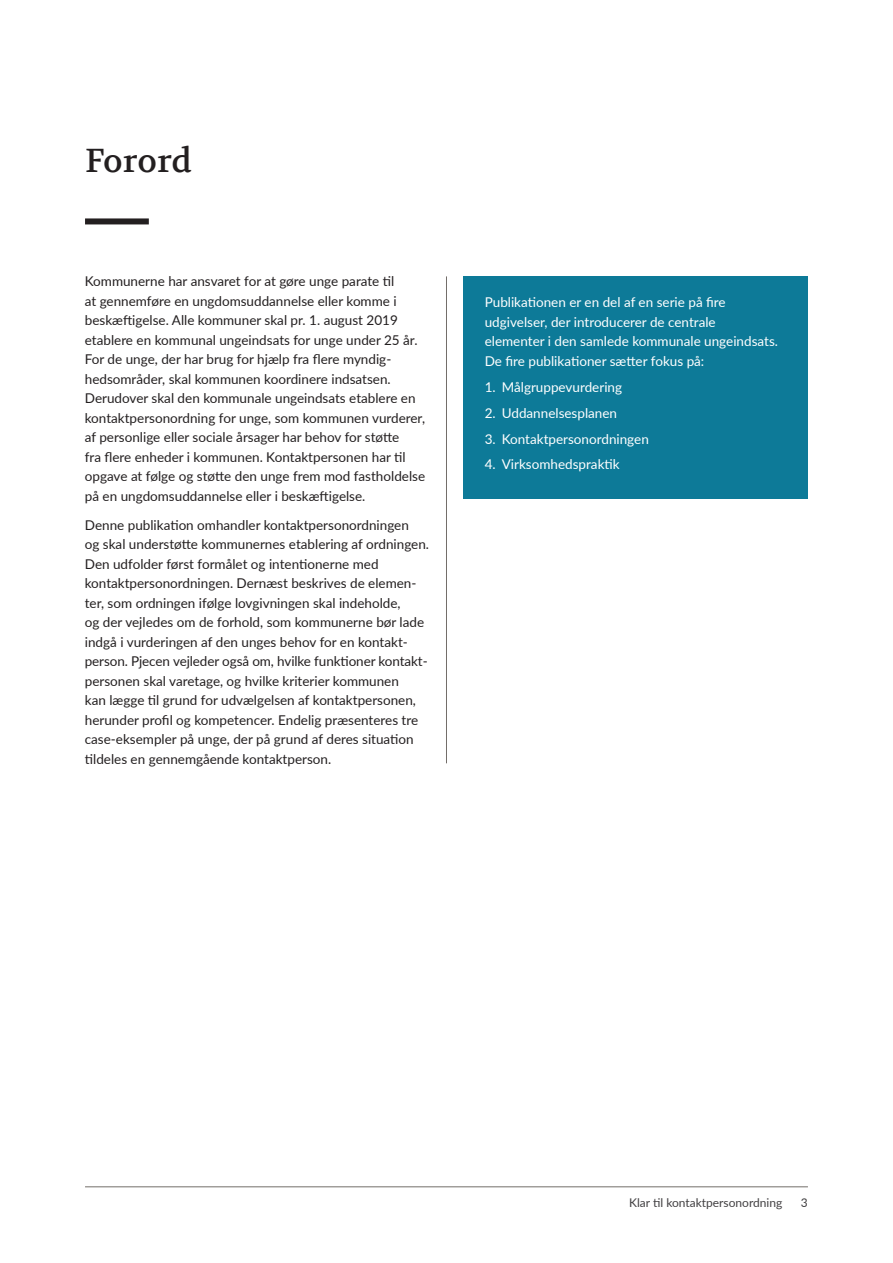
<style>
.page{position:relative;width:893px;height:1263px;background:#fff}
.page>*{position:absolute;margin:0;border:0;box-sizing:border-box;transform-origin:0 0}
._1_Overskrift_2{font:33px "Volkhov";letter-spacing:-.01em;color:#231f20}
._1_Brødtekst_9_13{font:13.5px/19.5px "Lato";color:#231f20}
._1_Brødtekst_9_13_Bo{font:13.5px/19.5px "Lato";color:#fff}
.t1{font:12px "Lato";color:#413f41}
</style>
<div class="page">
<div style="left:85px;top:218px;width:64px;height:6px;background:#231f20"></div>
<div style="left:463px;top:276px;width:345px;height:223px;background:#0d7a98"></div>
<hr style="left:446px;top:276px;width:1px;height:487px;background:#736e6a">
<hr style="left:85px;top:1186px;width:723px;height:1px;background:#736e6a">
<p class="_1_Overskrift_2" style="left:85px;top:140px;width:108px">Forord</p>
<p class="_1_Brødtekst_9_13" style="left:85px;top:271px;width:342px">Kommunerne har ansvaret for at gøre unge parate til<br>at gennemføre en ungdomsuddannelse eller komme i beskæftigelse. Alle kommuner skal pr. 1. august 2019 etablere en kommunal ungeindsats for unge under 25 år.<br>For de unge, der har brug for hjælp fra flere myndig&shy;hedsområder, skal kommunen koordinere indsatsen.<br>Derudover skal den kommunale ungeindsats etablere en kontaktpersonordning for unge, som kommunen vurderer, af personlige eller sociale årsager har behov for støtte<br>fra flere enheder i kommunen. Kontaktpersonen har til opgave at følge og støtte den unge frem mod fastholdelse på en ungdomsuddannelse eller i beskæftigelse.</p>
<p class="_1_Brødtekst_9_13" style="left:85px;top:515px;width:346px">Denne publikation omhandler kontaktpersonordningen<br>og skal understøtte kommunernes etablering af ordningen.<br>Den udfolder først formålet og intentionerne med kontaktpersonordningen. Dernæst beskrives de elemen&shy;ter, som ordningen ifølge lovgivningen skal indeholde,<br>og der vejledes om de forhold, som kommunerne bør lade indgå i vurderingen af den unges behov for en kontakt&shy;person. Pjecen vejleder også om, hvilke funktioner kontakt&shy;personen skal varetage, og hvilke kriterier kommunen<br>kan lægge til grund for udvælgelsen af kontaktpersonen, herunder profil og kompetencer. Endelig præsenteres tre case-eksempler på unge, der på grund af deres situation tildeles en gennemgående kontaktperson.</p>
<p class="_1_Brødtekst_9_13_Bo" style="left:485px;top:292px;width:295px">Publikationen er en del af en serie på fire udgivelser, der introducerer de centrale elementer i den samlede kommunale ungeindsats.<br>De fire publikationer sætter fokus på:</p>
<p class="_1_Brødtekst_9_13_Bo" style="left:485px;top:376px;width:139px">1. Målgruppevurdering</p>
<p class="_1_Brødtekst_9_13_Bo" style="left:485px;top:402px;width:134px">2. Uddannelsesplanen</p>
<p class="_1_Brødtekst_9_13_Bo" style="left:485px;top:428px;width:166px">3. Kontaktpersonordningen</p>
<p class="_1_Brødtekst_9_13_Bo" style="left:485px;top:454px;width:136px">4. Virksomhedspraktik</p>
<p class="t1" style="left:629px;top:1194px;width:155px">Klar til kontaktpersonordning</p>
<p class="t1" style="left:801px;top:1194px;width:8px">3</p>
</div>
